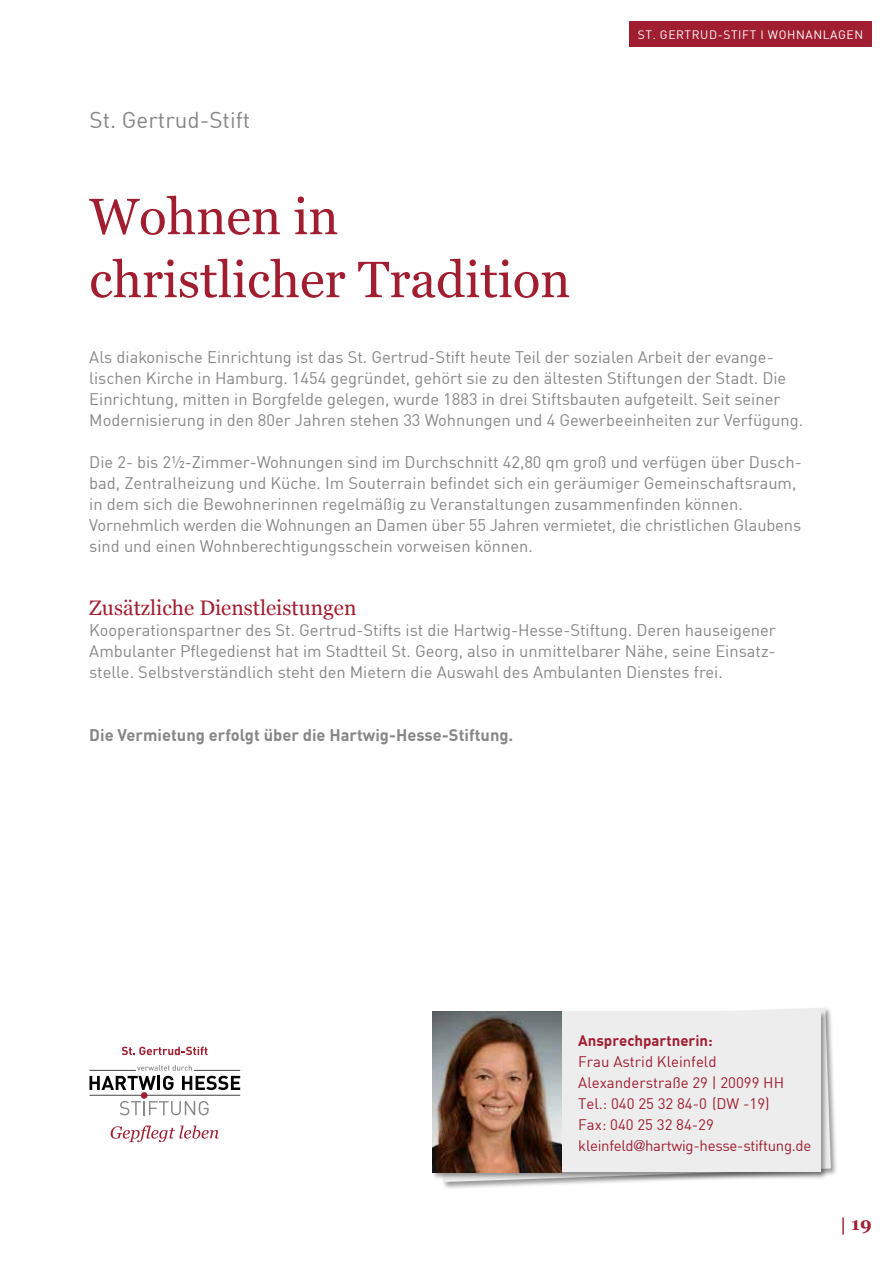
<style>
.page{position:relative;width:893px;height:1263px;background:#fff}
.page>*{position:absolute;margin:0;border:0;box-sizing:border-box;transform-origin:0 0}
.t1{font:51px/63px "Georgia";color:#a11e30}
.t2{font:22.5px "DIN Offc Pro";color:#878787}
.t3{font:21px "Georgia";color:#a11e30}
.t4{font:700 18px "Georgia";color:#a11e30}
.t5{font:16.5px/21px "DIN Offc Pro";color:#878787}
.t6{font:700 16.5px "DIN Offc Pro";color:#878787}
.t7{font:15px/21px "DIN Offc Pro";color:#a11e30}
.t8{font:700 15px "DIN Offc Pro";color:#a11e30}
.t9{font:12px "DIN Offc Pro";letter-spacing:.05em;color:#fff}
.s1{font-family:"Univers";font-weight:300}
</style>
<div class="page">
<div style="left:436px;top:1006px;width:402px;height:184px;background:#000;opacity:.4"></div>
<svg style="left:437px;top:1008px;width:394px;height:174px"></svg>
<div style="left:431px;top:1010px;width:397px;height:170px;background:#000;opacity:.4"></div>
<div style="left:433px;top:1011px;width:388px;height:161px;background:#ededed"></div>
<img style="left:433px;top:1011px;width:128px;height:161px">
<div style="left:629px;top:21px;width:243px;height:26px;background:#a11e30"></div>
<svg style="left:122px;top:1046px;width:86px;height:9px"></svg>
<svg style="left:120px;top:1101px;width:89px;height:14px"></svg>
<svg style="left:90px;top:1065px;width:150px;height:25px"></svg>
<hr style="left:90px;top:1070px;width:46px;height:1px;background:#000">
<hr style="left:194px;top:1070px;width:46px;height:1px;background:#000">
<hr style="left:90px;top:1095px;width:150px;height:1px;background:#000">
<div style="left:141px;top:1092px;width:6px;height:7px;background:#a11e30;border-radius:50%"></div>
<svg style="left:111px;top:1125px;width:108px;height:17px"></svg>
<h2 class="t2" style="left:90px;top:102px;width:162px">St. Gertrud-Stift</h2>
<h1 class="t1" style="left:89px;top:185px;width:483px">Wohnen in christlicher Tradition</h1>
<p class="t9" style="left:638px;top:25px;width:227px">ST. GERTRUD-STIFT I WOHNANLAGEN</p>
<p class="t5" style="left:89px;top:345px;width:715px">Als diakonische Einrichtung ist das St. Gertrud-Stift heute Teil der sozialen Arbeit der evange&shy;lischen Kirche in Hamburg. 1454 gegründet, gehört sie zu den ältesten Stiftungen der Stadt. Die Einrichtung, mitten in Borgfelde gelegen, wurde 1883 in drei Stiftsbauten aufgeteilt. Seit seiner Modernisierung in den 80er Jahren stehen 33 Wohnungen und 4 Gewerbeeinheiten zur Verfügung.</p>
<p class="t5" style="left:89px;top:450px;width:714px">Die 2- bis 2½-Zimmer-Wohnungen sind im Durchschnitt 42,80 qm groß und verfügen über Dusch&shy;bad, Zentralheizung und Küche. Im Souterrain befindet sich ein geräumiger Gemeinschaftsraum, in dem sich die Bewohnerinnen regelmäßig zu Veranstaltungen zusammenfinden können.<br>Vornehmlich werden die Wohnungen an Damen über 55 Jahren vermietet, die christlichen Glaubens sind und einen Wohnberechtigungsschein vorweisen können.</p>
<p class="t3" style="left:89px;top:596px;width:269px">Zusätzliche Dienstleistungen</p>
<p class="t5" style="left:89px;top:618px;width:688px;text-align:justify">Kooperationspartner des St. Gertrud-Stifts ist die Hartwig-Hesse-Stiftung. Deren hauseigener Ambulanter Pflegedienst hat im Stadtteil St. Georg, also in unmittelbarer Nähe, seine Einsatz&shy;stelle. Selbstverständlich steht den Mietern die Auswahl des Ambulanten Dienstes frei.</p>
<p class="t6" style="left:89px;top:721px;width:425px">Die Vermietung erfolgt über die Hartwig-Hesse-Stiftung.</p>
<p class="t8" style="left:578px;top:1028px;width:136px">Ansprechpartnerin:</p>
<p class="t7" style="left:578px;top:1050px;width:235px">Frau Astrid Kleinfeld<br>Alexanderstraße 29 | 20099 HH<br>Tel.: 040 25 32 84-0 (DW -19)<br>Fax: 040 25 32 84-29 kleinfeld<span class="s1">@</span>hartwig-hesse-stiftung.de</p>
<p class="t4" style="left:840px;top:1212px;width:33px">| 19</p>
</div>
